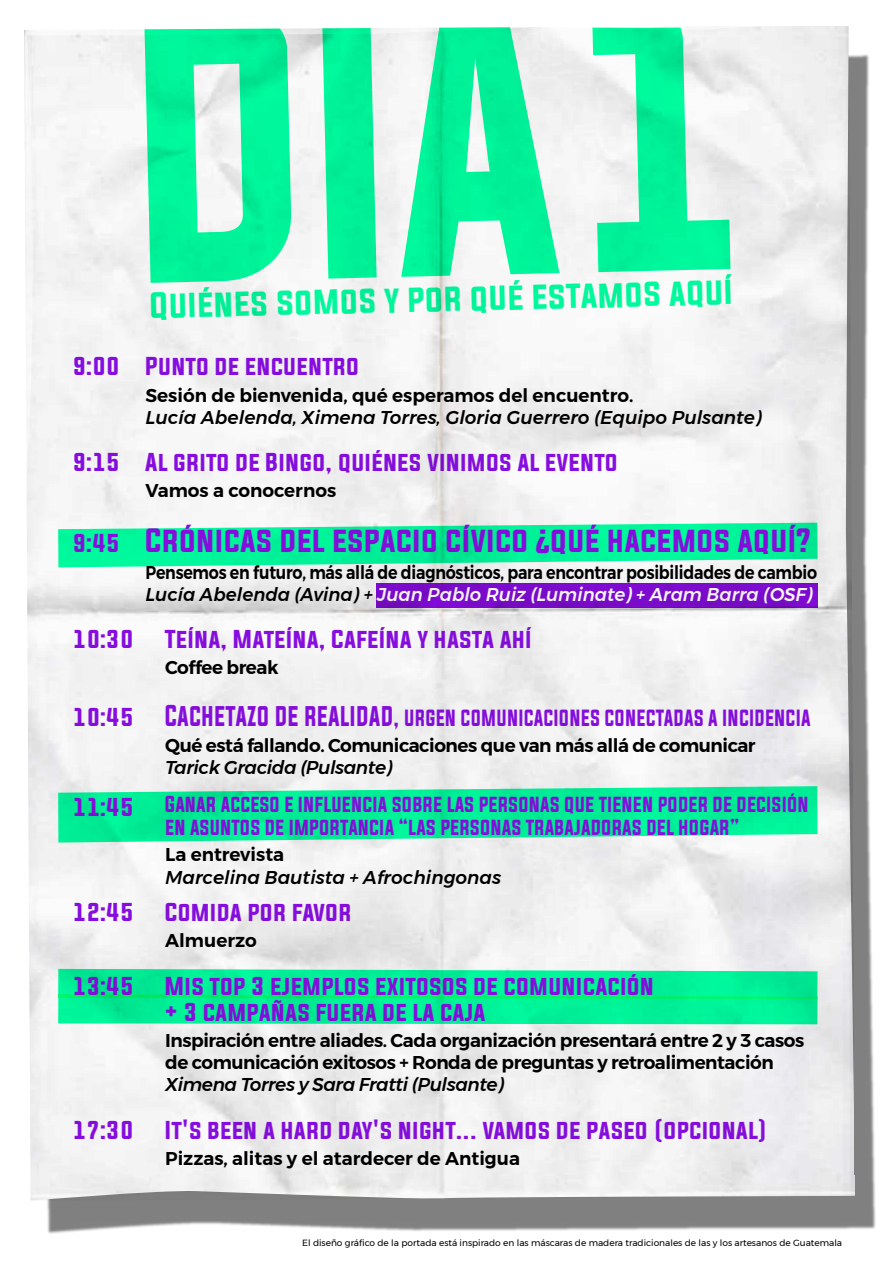
<style>
.page{position:relative;width:893px;height:1263px;background:#fff}
.page>*{position:absolute;margin:0;border:0;box-sizing:border-box;transform-origin:0 0}
.t1{font:322.2px "Evogria";color:#00ffa1;scale:.91 1}
.t2{font:30.9px "Evogria";color:#00ffa1}
.t3{font:28.5px "Evogria";color:#890ee2}
.t4{font:21.9px/26.2px "Evogria";color:#890ee2}
.t5{font:21px "Evogria";color:#890ee2;scale:.83 1}
.t6{font:19.5px/23.4px "Evogria";color:#890ee2;scale:.89 1}
.t7{font:600 18.45px/22.2px "Montserrat";letter-spacing:-.025em;color:#000}
.t8{font:600 18.45px/22.2px "Montserrat";letter-spacing:-.025em;color:#000;scale:.86 1}
.t9{font:600 18.45px "Montserrat";color:#000}
.t10{font:italic 500 18.45px "Montserrat";color:#000}
.t11{font:italic 500 18.45px "Montserrat";letter-spacing:-.025em;color:#000}
.t12{font:9px "Montserrat";color:#000}
.s1{font-size:21.9px}
.s2{font-weight:500;font-style:italic}
.s3{font-weight:500;font-style:italic;color:#fff}
.s4{font-size:25.5px}
.s5{font-size:22.5px}
</style>
<div class="page">
<img style="left:46px;top:54px;width:830px;height:1180px">
<img style="left:24px;top:26px;width:831px;height:1174px">
<h1 class="t1" style="left:132px;top:-78px;width:678px;rotate:-1deg">DÍA1</h1>
<h2 class="t2" style="left:150px;top:282px;width:585px;rotate:-1deg">QUIÉNES SOMOS Y POR QUÉ ESTAMOS AQUÍ</h2>
<p class="t4" style="left:73px;top:354px;width:288px">9:00 PUNTO DE ENCUENTRO</p>
<p class="t9" style="left:145px;top:380px;width:490px">Sesión de bienvenida, qué esperamos del encuentro.</p>
<p class="t10" style="left:145px;top:403px;width:618px">Lucía Abelenda, Ximena Torres, Gloria Guerrero (Equipo Pulsante)</p>
<p class="t4" style="left:73px;top:450px;width:547px">9:15 AL GRITO DE BINGO, QUIÉNES VINIMOS AL EVENTO</p>
<p class="t9" style="left:145px;top:476px;width:192px">Vamos a conocernos</p>
<h3 class="t3" style="left:73px;top:521px;width:740px"><span class="s1">9:45</span> CRÓNICAS DEL ESPACIO CÍVICO ¿QUÉ HACEMOS AQUÍ?</h3>
<p class="t8" style="left:145px;top:561px;width:782px">Pensemos en futuro, más allá de diagnósticos, para encontrar posibilidades de cambio<br><span class="s2">Lucía Abelenda (Avina) +</span> <span class="s3">Juan Pablo Ruiz (Luminate) + Aram Barra (OSF)</span></p>
<p class="t4" style="left:73px;top:627px;width:63px">10:30</p>
<p class="t4" style="left:165px;top:627px;width:368px">TEÍNA, MATEÍNA, CAFEÍNA Y HASTA AHÍ</p>
<p class="t7" style="left:165px;top:657px;width:115px">Coffee break</p>
<p class="t5" style="left:73px;top:702px;width:891px"><span class="s1">10:45</span> <span class="s4">CACHETAZO DE REALIDAD</span><span class="s5">,</span> URGEN COMUNICACIONES CONECTADAS A INCIDENCIA</p>
<p class="t7" style="left:165px;top:734px;width:592px">Qué está fallando. Comunicaciones que van más allá de comunicar</p>
<p class="t11" style="left:165px;top:753px;width:229px">Tarick Gracida (Pulsante)</p>
<p class="t4" style="left:73px;top:795px;width:63px">11:45</p>
<p class="t6" style="left:165px;top:793px;width:725px">GANAR ACCESO E INFLUENCIA SOBRE LAS PERSONAS QUE TIENEN PODER DE DECISIÓN<br>EN ASUNTOS DE IMPORTANCIA “LAS PERSONAS TRABAJADORAS DEL HOGAR”</p>
<p class="t9" style="left:165px;top:840px;width:121px">La entrevista</p>
<p class="t10" style="left:165px;top:863px;width:338px">Marcelina Bautista + Afrochingonas</p>
<p class="t4" style="left:73px;top:900px;width:63px">12:45</p>
<p class="t4" style="left:165px;top:900px;width:188px">COMIDA POR FAVOR</p>
<p class="t9" style="left:165px;top:926px;width:93px">Almuerzo</p>
<p class="t4" style="left:73px;top:974px;width:63px">13:45</p>
<p class="t4" style="left:165px;top:974px;width:491px">MIS TOP 3 EJEMPLOS EXITOSOS DE COMUNICACIÓN + 3 CAMPAÑAS FUERA DE LA CAJA</p>
<p class="t7" style="left:165px;top:1029px;width:641px">Inspiración entre aliades. Cada organización presentará entre 2 y 3 casos de comunicación exitosos + Ronda de preguntas y retroalimentación</p>
<p class="t11" style="left:165px;top:1070px;width:340px">Ximena Torres y Sara Fratti (Pulsante)</p>
<p class="t4" style="left:73px;top:1118px;width:63px">17:30</p>
<p class="t4" style="left:165px;top:1118px;width:604px">IT'S BEEN A HARD DAY'S NIGHT... VAMOS DE PASEO (OPCIONAL)</p>
<p class="t9" style="left:165px;top:1144px;width:356px">Pizzas, alitas y el atardecer de Antigua</p>
<p class="t12" style="left:302px;top:1235px;width:541px">El diseño gráfico de la portada está inspirado en las máscaras de madera tradicionales de las y los artesanos de Guatemala</p>
</div>
